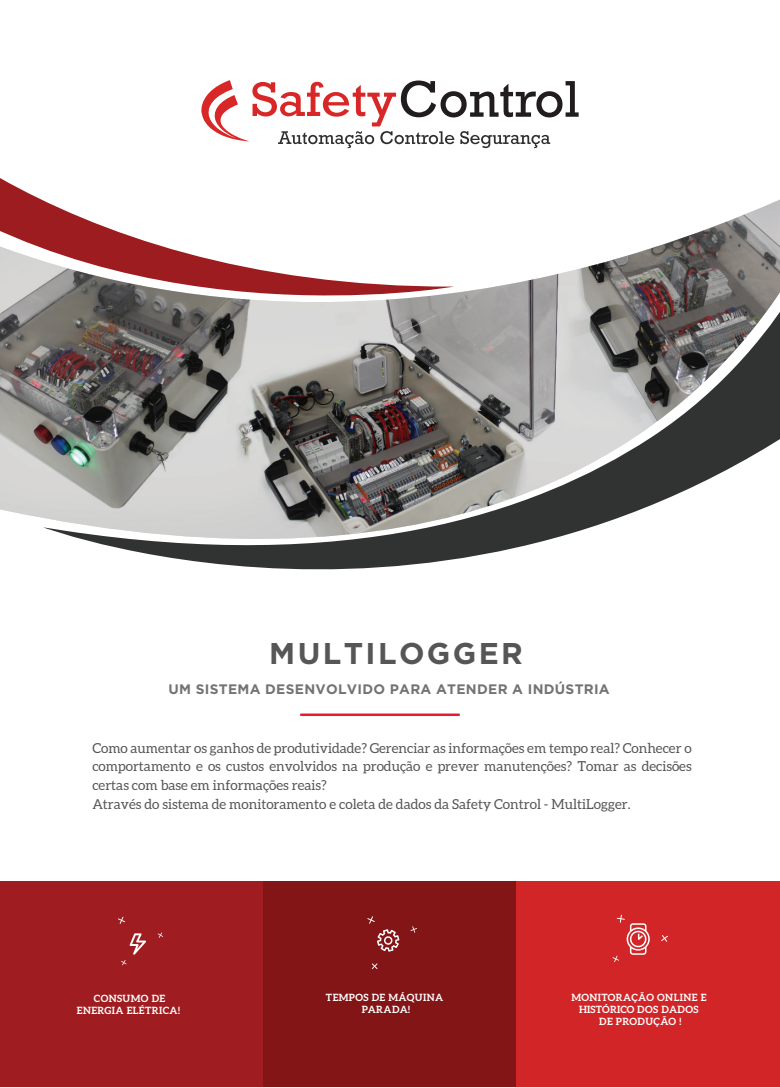
<style>
.page{position:relative;width:780px;height:1088px;background:#fff}
.page>*{position:absolute;margin:0;border:0;box-sizing:border-box;transform-origin:0 0}
.t1{font:700 30px "Gotham";letter-spacing:.08em;color:#565656}
.t2{font:13.75px/18.8px "Aleo";color:#565656}
.t3{font:700 13.75px "Gotham";letter-spacing:.02em;color:#747374}
.t4{font:700 10px/12px "Aleo";letter-spacing:.04em;color:#fff;text-align:center}
</style>
<div class="page">
<svg style="left:201px;top:80px;width:377px;height:68px"></svg>
<img style="left:0;top:347px;width:43px;height:171px">
<svg style="left:43px;top:199px;width:737px;height:371px"></svg>
<svg style="left:0;top:141px;width:454px;height:206px"></svg>
<div style="left:0;top:881px;width:780px;height:206px;background:#d12527"></div>
<div style="left:0;top:881px;width:264px;height:206px;background:#9f1d20"></div>
<div style="left:263px;top:881px;width:252px;height:206px;background:#831517"></div>
<svg style="left:158px;top:932px;width:5px;height:6px"></svg>
<svg style="left:118px;top:917px;width:7px;height:7px"></svg>
<svg style="left:121px;top:933px;width:25px;height:32px"></svg>
<svg style="left:372px;top:963px;width:5px;height:6px"></svg>
<svg style="left:410px;top:926px;width:7px;height:7px"></svg>
<svg style="left:367px;top:916px;width:32px;height:36px"></svg>
<svg style="left:612px;top:915px;width:38px;height:47px"></svg>
<svg style="left:661px;top:935px;width:7px;height:7px"></svg>
<hr style="left:300px;top:713px;width:160px;height:3px;background:#e41c31">
<h1 class="t1" style="left:269px;top:636px;width:255px">MULTILOGGER</h1>
<p class="t3" style="left:168px;top:681px;width:443px">UM SISTEMA DESENVOLVIDO PARA ATENDER A INDÚSTRIA</p>
<p class="t2" style="left:92px;top:738px;width:600px">Como aumentar os ganhos de produtividade? Gerenciar as informações em tempo real? Conhecer o comportamento e os custos envolvidos na produção e prever manutenções? Tomar as decisões certas com base em informações reais?<br>Através do sistema de monitoramento e coleta de dados da Safety Control - MultiLogger.</p>
<p class="t4" style="left:77px;top:992px;width:104px">CONSUMO DE<br>ENERGIA ELÉTRICA!</p>
<p class="t4" style="left:326px;top:991px;width:119px">TEMPOS DE MÁQUINA<br>PARADA!</p>
<p class="t4" style="left:571px;top:991px;width:136px">MONITORAÇÃO ONLINE E<br>HISTÓRICO DOS DADOS<br>DE PRODUÇÃO !</p>
</div>
